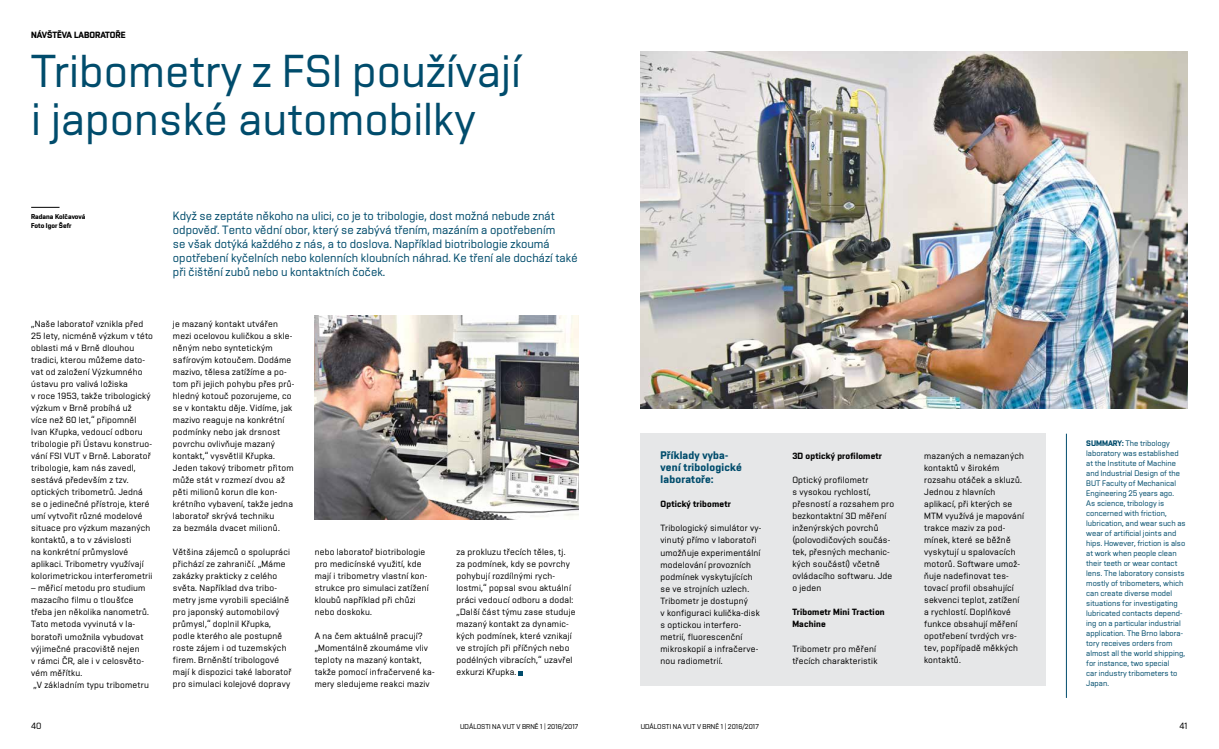
<style>
.page{position:relative;width:1219px;height:749px;background:#fff}
.page>*{position:absolute;margin:0;border:0;box-sizing:border-box;transform-origin:0 0}
.t1{font:46px/48px "Vafle Light VUT";color:#004c6c}
.t2{font:12px/14px "Vafle Light VUT";color:#004c6c}
.t3{font:700 11px/12px "Vafle VUT";letter-spacing:.02em;color:#004c6c}
.t4{font:9px/12px "Vafle Light VUT";letter-spacing:.02em;color:#000}
.t5{font:700 9px/12px "Vafle VUT";letter-spacing:.02em;color:#000}
.t6{font:700 9px "Vafle VUT";color:#000}
.t7{font:8px/10px "Vafle Light VUT";color:#004c6c}
.t8{font:7px "Vafle Light VUT";color:#000}
.t9{font:700 7px/9px "Vafle VUT";color:#000}
.s1{font-family:"Vafle VUT";font-weight:700}
</style>
<div class="page">
<img style="left:641px;top:51px;width:547px;height:357px">
<svg style="left:519px;top:671px;width:4px;height:4px"></svg>
<svg style="left:31px;top:207px;width:29px;height:1px"></svg>
<hr style="left:1066px;top:433px;width:1px;height:264px;background:#004c6c">
<img style="left:315px;top:315px;width:263px;height:204px">
<div style="left:641px;top:433px;width:405px;height:252px;background:#e6e7e8"></div>
<p class="t6" style="left:31px;top:30px;width:96px">NÁVŠTĚVA LABORATOŘE</p>
<h1 class="t1" style="left:31px;top:46px;width:491px">Tribometry z FSI používají i japonské automobilky</h1>
<p class="t9" style="left:31px;top:212px;width:56px">Radana Kolčavová<br>Foto Igor Šefr</p>
<p class="t4" style="left:31px;top:318px;width:123px">„Naše laboratoř vznikla před<br>25 lety, nicméně výzkum v této oblasti má v Brně dlouhou tradici, kterou můžeme dato&shy;vat od založení Výzkumného ústavu pro valivá ložiska<br>v roce 1953, takže tribologický výzkum v Brně probíhá už<br>více než 60 let,“ připomněl<br>Ivan Křupka, vedoucí odboru tribologie při Ústavu konstruo&shy;vání FSI VUT v Brně. Laboratoř tribologie, kam nás zavedl, sestává především z tzv. optických tribometrů. Jedná se o jedinečné přístroje, které umí vytvořit různé modelové situace pro výzkum mazaných kontaktů, a to v závislosti<br>na konkrétní průmyslové aplikaci. Tribometry využívají kolorimetrickou interferometrii</p>
<p class="t4" style="left:31px;top:582px;width:119px">– měřicí metodu pro studium mazacího filmu o tloušťce třeba jen několika nanometrů.<br>Tato metoda vyvinutá v la&shy;boratoři umožnila vybudovat výjimečné pracoviště nejen<br>v rámci ČR, ale i v celosvěto&shy;vém měřítku.<br>„V základním typu tribometru</p>
<p class="t2" style="left:173px;top:208px;width:406px">Když se zeptáte někoho na ulici, co je to tribologie, dost možná nebude znát odpověď. Tento vědní obor, který se zabývá třením, mazáním a opotřebením<br>se však dotýká každého z nás, a to doslova. Například biotribologie zkoumá opotřebení kyčelních nebo kolenních kloubních náhrad. Ke tření ale dochází také při čištění zubů nebo u kontaktních čoček.</p>
<p class="t4" style="left:173px;top:318px;width:123px">je mazaný kontakt utvářen mezi ocelovou kuličkou a skle&shy;něným nebo syntetickým safírovým kotoučem. Dodáme mazivo, tělesa zatížíme a po&shy;tom při jejich pohybu přes prů&shy;hledný kotouč pozorujeme, co se v kontaktu děje. Vidíme, jak mazivo reaguje na konkrétní podmínky nebo jak drsnost povrchu ovlivňuje mazaný kontakt,“ vysvětlil Křupka.<br>Jeden takový tribometr přitom může stát v rozmezí dvou až pěti milionů korun dle kon&shy;krétního vybavení, takže jedna laboratoř skrývá techniku<br>za bezmála dvacet milionů.</p>
<p class="t4" style="left:173px;top:546px;width:120px">Většina zájemců o spolupráci přichází ze zahraničí. „Máme zakázky prakticky z celého světa. Například dva tribo&shy;metry jsme vyrobili speciálně pro japonský automobilový průmysl,“ doplnil Křupka, podle kterého ale postupně roste zájem i od tuzemských firem. Brněnští tribologové mají k dispozici také laboratoř pro simulaci kolejové dopravy</p>
<p class="t4" style="left:315px;top:546px;width:116px">nebo laboratoř biotribologie pro medicínské využití, kde mají i tribometry vlastní kon&shy;strukce pro simulaci zatížení kloubů například při chůzi nebo doskoku.</p>
<p class="t4" style="left:315px;top:630px;width:121px">A na čem aktuálně pracují? „Momentálně zkoumáme vliv teploty na mazaný kontakt, takže pomocí infračervené ka&shy;mery sledujeme reakci maziv</p>
<p class="t4" style="left:456px;top:546px;width:121px">za prokluzu třecích těles, tj. za podmínek, kdy se povrchy pohybují rozdílnými rych&shy;lostmi,“ popsal svou aktuální práci vedoucí odboru a dodal: „Další část týmu zase studuje mazaný kontakt za dynamic&shy;kých podmínek, které vznikají ve strojích při příčných nebo podélných vibracích,“ uzavřel exkurzi Křupka.</p>
<p class="t3" style="left:660px;top:449px;width:83px">Příklady vyba&shy;vení tribologické laboratoře:</p>
<p class="t5" style="left:660px;top:498px;width:72px">Optický tribometr</p>
<p class="t4" style="left:660px;top:522px;width:102px">Tribologický simulátor vy&shy;vinutý přímo v laboratoři umožňuje experimentální modelování provozních podmínek vyskytujících se ve strojních uzlech.<br>Tribometr je dostupný<br>v konfiguraci kulička-disk s optickou interfero&shy;metrií, fluorescenční mikroskopií a infračerve&shy;nou radiometrií.</p>
<p class="t5" style="left:792px;top:450px;width:91px">3D optický profilometr</p>
<p class="t4" style="left:792px;top:474px;width:103px">Optický profilometr<br>s vysokou rychlostí, přesností a rozsahem pro bezkontaktní 3D měření inženýrských povrchů (polovodičových součás&shy;tek, přesných mechanic&shy;kých součástí) včetně ovládacího softwaru. Jde o jeden</p>
<p class="t5" style="left:792px;top:606px;width:94px">Tribometr Mini Traction<br>Machine</p>
<p class="t4" style="left:792px;top:642px;width:87px">Tribometr pro měření třecích charakteristik</p>
<p class="t4" style="left:924px;top:450px;width:101px">mazaných a nemazaných kontaktů v širokém rozsahu otáček a skluzů.<br>Jednou z hlavních aplikací, při kterých se<br>MTM využívá je mapování trakce maziv za pod&shy;mínek, které se běžně vyskytují u spalovacích motorů. Software umož&shy;ňuje nadefinovat tes&shy;tovací profil obsahující sekvenci teplot, zatížení a rychlostí. Doplňkové funkce obsahují měření opotřebení tvrdých vrs&shy;tev, popřípadě měkkých kontaktů.</p>
<p class="t7" style="left:1086px;top:437px;width:101px"><span class="s1">SUMMARY:</span> The tribology laboratory was established at the Institute of Machine and Industrial Design of the<br>BUT Faculty of Mechanical<br>Engineering 25 years ago.<br>As science, tribology is concerned with friction, lubrication, and wear such as wear of artificial joints and hips. However, friction is also at work when people clean their teeth or wear contact lens. The laboratory consists mostly of tribometers, which can create diverse model situations for investigating lubricated contacts depend&shy;ing on a particular industrial application. The Brno labora&shy;tory receives orders from almost all the world shipping, for instance, two special<br>car industry tribometers to<br>Japan.</p>
<p class="t4" style="left:31px;top:719px;width:12px">40</p>
<p class="t8" style="left:460px;top:722px;width:120px">UDÁLOSTI NA VUT V BRNĚ 1 | 2016/2017</p>
<p class="t8" style="left:641px;top:722px;width:120px">UDÁLOSTI NA VUT V BRNĚ 1 | 2016/2017</p>
<p class="t4" style="left:1179px;top:719px;width:10px">41</p>
</div>
